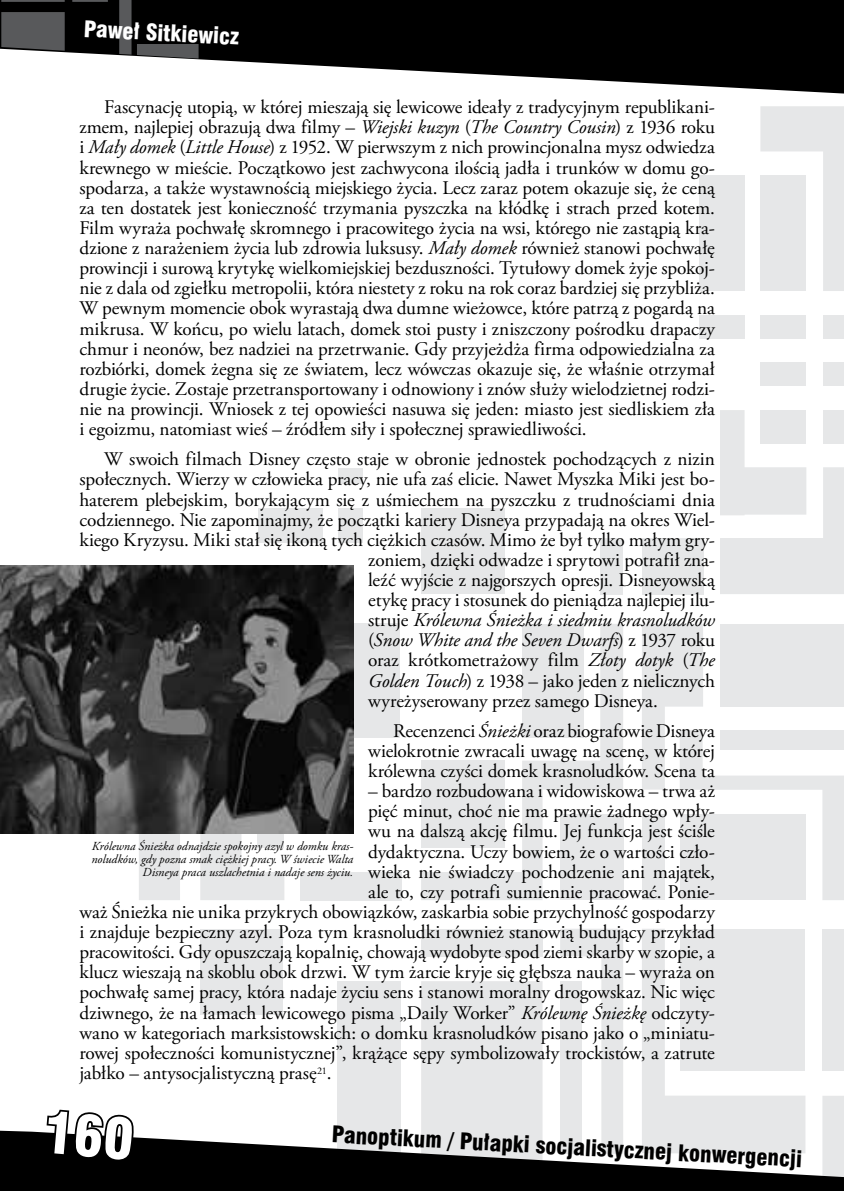
<style>
.page{position:relative;width:844px;height:1191px;background:#fff}
.page>*{position:absolute;margin:0;border:0;box-sizing:border-box;transform-origin:0 0}
.t1{font:21px "Swis 721 Blk Cn PL";color:#000}
.t2{font:21px "Swis 721 Blk Cn PL";color:#fff}
.t3{font:19.25px/20.1px "Adobe Garamond Pro";color:#000;text-align:justify}
.t4{font:italic 19.25px "Adobe Garamond Pro";letter-spacing:-.005em;color:#000}
.t5{font:italic 12.25px/13.1px "Adobe Garamond Pro";color:#000;text-align:right}
.s1{font-style:italic}
.s2{font-style:normal}
</style>
<div class="page">
<div style="left:698px;top:175px;width:46px;height:116px;background:#e6e7e8"></div>
<div style="left:822px;top:315px;width:21px;height:23px;background:#e6e7e8"></div>
<div style="left:760px;top:315px;width:46px;height:23px;background:#e6e7e8"></div>
<div style="left:698px;top:315px;width:46px;height:23px;background:#e6e7e8"></div>
<div style="left:822px;top:362px;width:21px;height:24px;background:#e6e7e8"></div>
<div style="left:760px;top:362px;width:46px;height:24px;background:#e6e7e8"></div>
<div style="left:600px;top:538px;width:23px;height:56px;background:#e6e7e8"></div>
<div style="left:641px;top:538px;width:62px;height:56px;background:#e6e7e8"></div>
<div style="left:300px;top:872px;width:101px;height:28px;background:#e6e7e8"></div>
<div style="left:338px;top:981px;width:63px;height:210px;background:#e6e7e8"></div>
<div style="left:200px;top:929px;width:83px;height:85px;background:#e6e7e8"></div>
<div style="left:421px;top:508px;width:84px;height:86px;background:#e6e7e8"></div>
<div style="left:258px;top:508px;width:64px;height:34px;background:#e6e7e8"></div>
<div style="left:338px;top:508px;width:25px;height:34px;background:#e6e7e8"></div>
<div style="left:338px;top:468px;width:25px;height:15px;background:#e6e7e8"></div>
<div style="left:338px;top:623px;width:61px;height:114px;background:#e6e7e8"></div>
<svg style="left:760px;top:106px;width:83px;height:185px"></svg>
<svg style="left:642px;top:624px;width:201px;height:276px"></svg>
<svg style="left:421px;top:624px;width:202px;height:276px;fill:#e6e7e8"></svg>
<svg style="left:642px;top:929px;width:201px;height:201px"></svg>
<svg style="left:200px;top:833px;width:84px;height:67px"></svg>
<svg style="left:37px;top:833px;width:143px;height:67px"></svg>
<svg style="left:421px;top:929px;width:202px;height:201px"></svg>
<svg style="left:720px;top:410px;width:123px;height:184px"></svg>
<svg style="left:194px;top:0;width:649px;height:94px;fill:#000"></svg>
<svg style="left:0;top:0;width:198px;height:59px;background:#333334"></svg>
<svg style="left:0;top:1130px;width:843px;height:61px;fill:#000"></svg>
<img style="left:0;top:566px;width:353px;height:267px">
<svg style="left:45px;top:1109px;width:90px;height:82px"></svg>
<p class="t2" style="left:85px;top:15px;width:157px;rotate:3deg">Paweł Sitkiewicz</p>
<p class="t3" style="left:79px;top:98px;width:637px;text-indent:25px">Fascynację utopią, w której mieszają się lewicowe ideały z tradycyjnym republikani&shy;zmem, najlepiej obrazują dwa filmy – <span class="s1">Wiejski kuzyn</span> (<span class="s1">The Country Cousin</span>) z 1936 roku i <span class="s1">Mały domek</span> (<span class="s1">Little House</span>) z 1952. W pierwszym z nich prowincjonalna mysz odwiedza krewnego w mieście. Początkowo jest zachwycona ilością jadła i trunków w domu go&shy;spodarza, a także wystawnością miejskiego życia. Lecz zaraz potem okazuje się, że ceną za ten dostatek jest konieczność trzymania pyszczka na kłódkę i strach przed kotem.<br>Film wyraża pochwałę skromnego i pracowitego życia na wsi, którego nie zastąpią kra&shy;dzione z narażeniem życia lub zdrowia luksusy. <span class="s1">Mały domek</span> również stanowi pochwałę prowincji i surową krytykę wielkomiejskiej bezduszności. Tytułowy domek żyje spokoj&shy;nie z dala od zgiełku metropolii, która niestety z roku na rok coraz bardziej się przybliża.<br>W pewnym momencie obok wyrastają dwa dumne wieżowce, które patrzą z pogardą na mikrusa. W końcu, po wielu latach, domek stoi pusty i zniszczony pośrodku drapaczy chmur i neonów, bez nadziei na przetrwanie. Gdy przyjeżdża firma odpowiedzialna za rozbiórki, domek żegna się ze światem, lecz wówczas okazuje się, że właśnie otrzymał drugie życie. Zostaje przetransportowany i odnowiony i znów służy wielodzietnej rodzi&shy;nie na prowincji. Wniosek z tej opowieści nasuwa się jeden: miasto jest siedliskiem zła i egoizmu, natomiast wieś – źródłem siły i społecznej sprawiedliwości.</p>
<p class="t3" style="left:104px;top:450px;width:612px">W swoich filmach Disney często staje w obronie jednostek pochodzących z nizin</p>
<p class="t3" style="left:79px;top:470px;width:636px">społecznych. Wierzy w człowieka pracy, nie ufa zaś elicie. Nawet Myszka Miki jest bo-</p>
<p class="t3" style="left:79px;top:490px;width:637px">haterem plebejskim, borykającym się z uśmiechem na pyszczku z trudnościami dnia</p>
<p class="t3" style="left:79px;top:510px;width:636px">codziennego. Nie zapominajmy, że początki kariery Disneya przypadają na okres Wiel-</p>
<p class="t3" style="left:79px;top:530px;width:636px">kiego Kryzysu. Miki stał się ikoną tych ciężkich czasów. Mimo że był tylko małym gry-</p>
<p class="t3" style="left:368px;top:550px;width:348px">zoniem, dzięki odwadze i sprytowi potrafił zna-</p>
<p class="t3" style="left:368px;top:570px;width:348px">leźć wyjście z najgorszych opresji. Disneyowską</p>
<p class="t3" style="left:368px;top:590px;width:348px">etykę pracy i stosunek do pieniądza najlepiej ilu-</p>
<p class="t4" style="left:368px;top:608px;width:348px"><span class="s2">struje</span> Królewna Śnieżka i siedmiu krasnoludków</p>
<p class="t4" style="left:368px;top:628px;width:348px"><span class="s2">(</span>Snow White and the Seven Dwarfs<span class="s2">) z 1937 roku</span></p>
<p class="t3" style="left:368px;top:651px;width:348px">oraz krótkometrażowy film <span class="s1">Złoty dotyk</span> (<span class="s1">The</span></p>
<p class="t3" style="left:368px;top:671px;width:348px"><span class="s1">Golden Touch</span>) z 1938 – jako jeden z nielicznych</p>
<p class="t3" style="left:368px;top:691px;width:291px">wyreżyserowany przez samego Disneya.</p>
<p class="t3" style="left:368px;top:721px;width:348px;text-indent:25px">Recenzenci <span class="s1">Śnieżki</span> oraz biografowie Disneya wielokrotnie zwracali uwagę na scenę, w której królewna czyści domek krasnoludków. Scena ta</p>
<p class="t3" style="left:368px;top:781px;width:348px">– bardzo rozbudowana i widowiskowa – trwa aż</p>
<p class="t3" style="left:368px;top:802px;width:348px">pięć minut, choć nie ma prawie żadnego wpły-</p>
<p class="t3" style="left:368px;top:822px;width:348px">wu na dalszą akcję filmu. Jej funkcja jest ściśle</p>
<p class="t3" style="left:368px;top:842px;width:348px">dydaktyczna. Uczy bowiem, że o wartości czło-</p>
<p class="t3" style="left:368px;top:862px;width:348px">wieka nie świadczy pochodzenie ani majątek,</p>
<p class="t3" style="left:368px;top:882px;width:348px">ale to, czy potrafi sumiennie pracować. Ponie-</p>
<p class="t3" style="left:79px;top:902px;width:636px">waż Śnieżka nie unika przykrych obowiązków, zaskarbia sobie przychylność gospodarzy</p>
<p class="t3" style="left:79px;top:922px;width:636px">i znajduje bezpieczny azyl. Poza tym krasnoludki również stanowią budujący przykład</p>
<p class="t3" style="left:79px;top:942px;width:637px">pracowitości. Gdy opuszczają kopalnię, chowają wydobyte spod ziemi skarby w szopie, a</p>
<p class="t3" style="left:79px;top:962px;width:636px">klucz wieszają na skoblu obok drzwi. W tym żarcie kryje się głębsza nauka – wyraża on</p>
<p class="t3" style="left:79px;top:983px;width:636px">pochwałę samej pracy, która nadaje życiu sens i stanowi moralny drogowskaz. Nic więc</p>
<p class="t3" style="left:79px;top:1003px;width:636px">dziwnego, że na łamach lewicowego pisma „Daily Worker” <span class="s1">Królewnę Śnieżkę</span> odczyty-</p>
<p class="t3" style="left:79px;top:1023px;width:636px">wano w kategoriach marksistowskich: o domku krasnoludków pisano jako o „miniatu-</p>
<p class="t3" style="left:79px;top:1043px;width:636px">rowej społeczności komunistycznej”, krążące sępy symbolizowały trockistów, a zatrute</p>
<p class="t3" style="left:79px;top:1063px;width:254px">jabłko – antysocjalistyczną prasę<sup>21</sup>.</p>
<p class="t5" style="left:91px;top:840px;width:263px">Królewna Śnieżka odnajdzie spokojny azyl w domku kras&shy;noludków, gdy pozna smak ciężkiej pracy. W świecie Walta<br>Disneya praca uszlachetnia i nadaje sens życiu.</p>
<p class="t1" style="left:332px;top:1121px;width:472px;rotate:3deg">Panoptikum / Pułapki socjalistycznej konwergencji</p>
</div>
